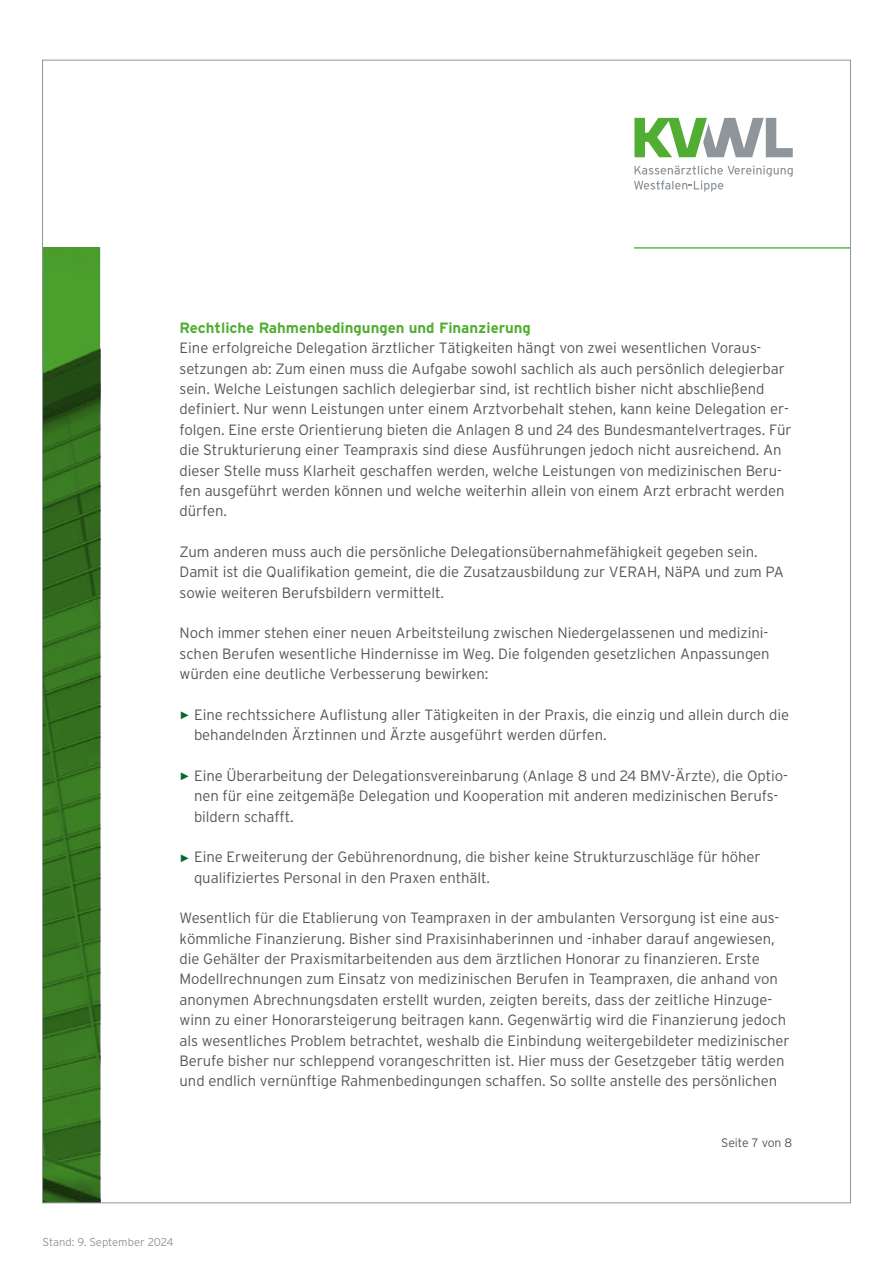
<style>
.page{position:relative;width:893px;height:1263px;background:#fff}
.page>*{position:absolute;margin:0;border:0;box-sizing:border-box;transform-origin:0 0}
.t1{font:300 15px/20.4px "Interstate";letter-spacing:-.005em;color:#575756}
.t2{font:700 15px "Interstate";color:#52ae32}
.t3{font:300 12.15px "Interstate";letter-spacing:-.01em;color:#575756}
.t4{font:300 11.25px "Interstate";letter-spacing:-.005em;color:#8e969c}
.s1{font-family:"Arial";font-weight:400;font-size:10.8px;color:#006b2d}
</style>
<div class="page">
<img style="left:44px;top:247px;width:56px;height:954px">
<svg style="left:634px;top:165px;width:159px;height:27px"></svg>
<svg style="left:634px;top:118px;width:159px;height:39px"></svg>
<hr style="left:634px;top:247px;width:216px;height:2px;background:#52ae32">
<p class="t2" style="left:180px;top:319px;width:353px">Rechtliche Rahmenbedingungen und Finanzierung</p>
<p class="t1" style="left:180px;top:338px;width:613px">Eine erfolgreiche Delegation ärztlicher Tätigkeiten hängt von zwei wesentlichen Voraus&shy;setzungen ab: Zum einen muss die Aufgabe sowohl sachlich als auch persönlich delegierbar sein. Welche Leistungen sachlich delegierbar sind, ist rechtlich bisher nicht abschließend definiert. Nur wenn Leistungen unter einem Arztvorbehalt stehen, kann keine Delegation er&shy;folgen. Eine erste Orientierung bieten die Anlagen 8 und 24 des Bundesmantelvertrages. Für die Strukturierung einer Teampraxis sind diese Ausführungen jedoch nicht ausreichend. An dieser Stelle muss Klarheit geschaffen werden, welche Leistungen von medizinischen Beru&shy;fen ausgeführt werden können und welche weiterhin allein von einem Arzt erbracht werden dürfen.</p>
<p class="t1" style="left:180px;top:541px;width:606px">Zum anderen muss auch die persönliche Delegationsübernahmefähigkeit gegeben sein.<br>Damit ist die Qualifikation gemeint, die die Zusatzausbildung zur VERAH, NäPA und zum PA sowie weiteren Berufsbildern vermittelt.</p>
<p class="t1" style="left:180px;top:623px;width:592px;text-align:justify">Noch immer stehen einer neuen Arbeitsteilung zwischen Niedergelassenen und medizini&shy;schen Berufen wesentliche Hindernisse im Weg. Die folgenden gesetzlichen Anpassungen würden eine deutliche Verbesserung bewirken:</p>
<p class="t1" style="left:194px;top:704px;width:596px;text-indent:-14px"><span class="s1">►</span> Eine rechtssichere Auflistung aller Tätigkeiten in der Praxis, die einzig und allein durch die behandelnden Ärztinnen und Ärzte ausgeführt werden dürfen.</p>
<p class="t1" style="left:194px;top:765px;width:595px;text-indent:-14px"><span class="s1">►</span> Eine Überarbeitung der Delegationsvereinbarung (Anlage 8 und 24 BMV-Ärzte), die Optio&shy;nen für eine zeitgemäße Delegation und Kooperation mit anderen medizinischen Berufs&shy;bildern schafft.</p>
<p class="t1" style="left:194px;top:847px;width:568px;text-indent:-14px"><span class="s1">►</span> Eine Erweiterung der Gebührenordnung, die bisher keine Strukturzuschläge für höher qualifiziertes Personal in den Praxen enthält.</p>
<p class="t1" style="left:180px;top:908px;width:612px">Wesentlich für die Etablierung von Teampraxen in der ambulanten Versorgung ist eine aus&shy;kömmliche Finanzierung. Bisher sind Praxisinhaberinnen und -inhaber darauf angewiesen, die Gehälter der Praxismitarbeitenden aus dem ärztlichen Honorar zu finanzieren. Erste Modellrechnungen zum Einsatz von medizinischen Berufen in Teampraxen, die anhand von anonymen Abrechnungsdaten erstellt wurden, zeigten bereits, dass der zeitliche Hinzuge&shy;winn zu einer Honorarsteigerung beitragen kann. Gegenwärtig wird die Finanzierung jedoch als wesentliches Problem betrachtet, weshalb die Einbindung weitergebildeter medizinischer Berufe bisher nur schleppend vorangeschritten ist. Hier muss der Gesetzgeber tätig werden und endlich vernünftige Rahmenbedingungen schaffen. So sollte anstelle des persönlichen</p>
<p class="t4" style="left:43px;top:1235px;width:133px">Stand: 9. September 2024</p>
<p class="t3" style="left:721px;top:1136px;width:73px">Seite 7 von 8</p>
</div>
